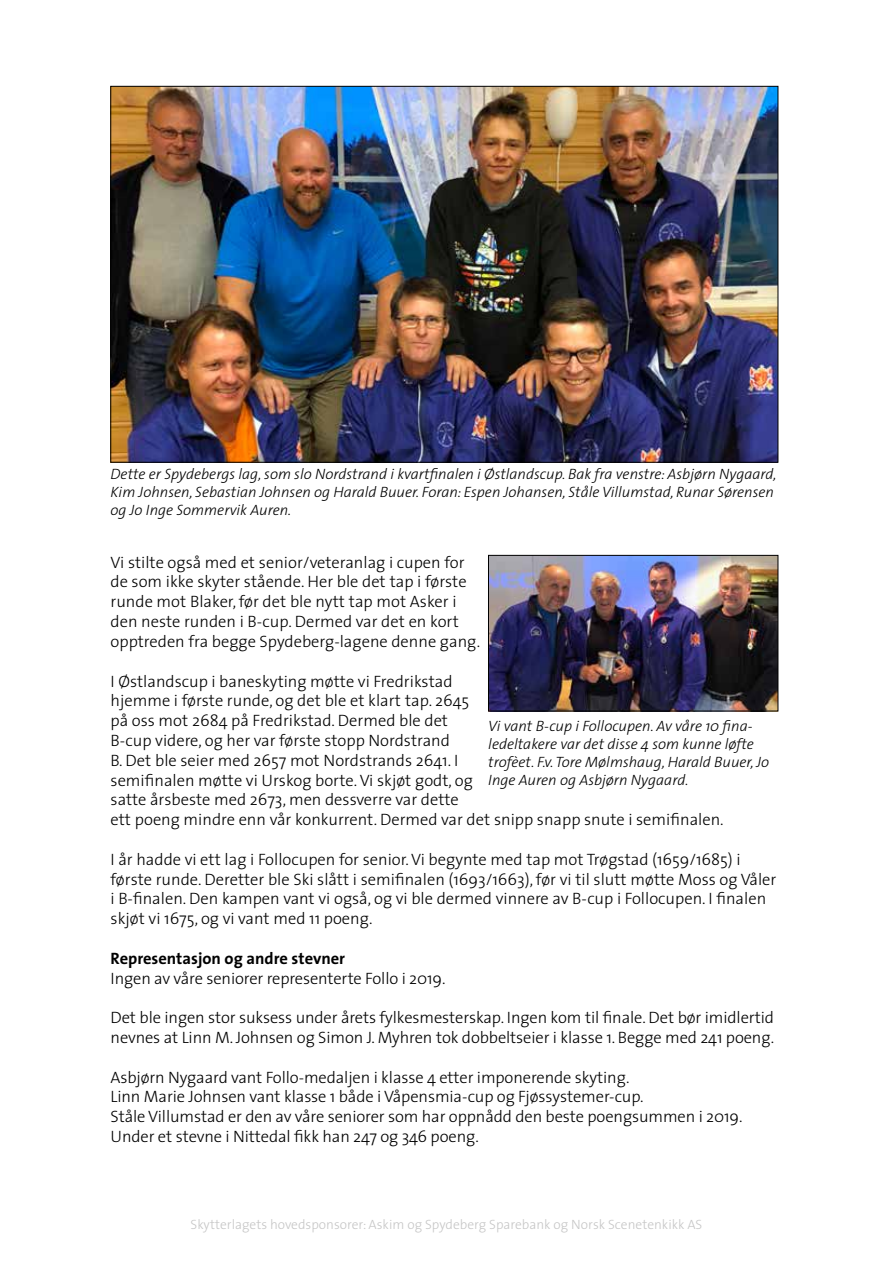
<style>
.page{position:relative;width:893px;height:1263px;background:#fff}
.page>*{position:absolute;margin:0;border:0;box-sizing:border-box;transform-origin:0 0}
.t1{font:300 16.5px/19.8px "The Sans";color:#000}
.t2{font:700 16.5px "The Sans";color:#000}
.t3{font:italic 300 15px/18px "The Sans";color:#000}
.t4{font:300 13.5px "The Sans";color:#c6c6c6}
</style>
<div class="page">
<img style="left:490px;top:557px;width:286px;height:152px">
<div style="left:488px;top:555px;width:290px;height:156px;border:1px solid #000"></div>
<img style="left:113px;top:88px;width:663px;height:372px">
<p class="t3" style="left:111px;top:465px;width:668px">Dette er Spydebergs lag, som slo Nordstrand i kvartfinalen i Østlandscup. Bak fra venstre: Asbjørn Nygaard,<br>Kim Johnsen, Sebastian Johnsen og Harald Buuer. Foran: Espen Johansen, Ståle Villumstad, Runar Sørensen og Jo Inge Sommervik Auren.</p>
<p class="t1" style="left:111px;top:552px;width:371px">Vi stilte også med et senior/veteranlag i cupen for de som ikke skyter stående. Her ble det tap i første runde mot Blaker, før det ble nytt tap mot Asker i den neste runden i B-cup. Dermed var det en kort opptreden fra begge Spydeberg-lagene denne gang.</p>
<p class="t1" style="left:111px;top:670px;width:615px">I Østlandscup i baneskyting møtte vi Fredrikstad<br>hjemme i første runde, og det ble et klart tap. 2645<br>på oss mot 2684 på Fredrikstad. Dermed ble det<br>B-cup videre, og her var første stopp Nordstrand<br>B. Det ble seier med 2657 mot Nordstrands 2641. I<br>semifinalen møtte vi Urskog borte. Vi skjøt godt, og<br>satte årsbeste med 2673, men dessverre var dette<br>ett poeng mindre enn vår konkurrent. Dermed var det snipp snapp snute i semifinalen.</p>
<p class="t1" style="left:111px;top:849px;width:667px">I år hadde vi ett lag i Follocupen for senior. Vi begynte med tap mot Trøgstad (1659/1685) i første runde. Deretter ble Ski slått i semifinalen (1693/1663), før vi til slutt møtte Moss og Våler i B-finalen. Den kampen vant vi også, og vi ble dermed vinnere av B-cup i Follocupen. I finalen skjøt vi 1675, og vi vant med 11 poeng.</p>
<p class="t2" style="left:111px;top:944px;width:236px">Representasjon og andre stevner</p>
<p class="t1" style="left:111px;top:967px;width:336px">Ingen av våre seniorer representerte Follo i 2019.</p>
<p class="t1" style="left:111px;top:1007px;width:665px">Det ble ingen stor suksess under årets fylkesmesterskap. Ingen kom til finale. Det bør imidlertid nevnes at Linn M. Johnsen og Simon J. Myhren tok dobbeltseier i klasse 1. Begge med 241 poeng.</p>
<p class="t1" style="left:111px;top:1066px;width:633px">Asbjørn Nygaard vant Follo-medaljen i klasse 4 etter imponerende skyting.<br>Linn Marie Johnsen vant klasse 1 både i Våpensmia-cup og Fjøssystemer-cup.<br>Ståle Villumstad er den av våre seniorer som har oppnådd den beste poengsummen i 2019.<br>Under et stevne i Nittedal fikk han 247 og 346 poeng.</p>
<p class="t3" style="left:488px;top:716px;width:282px">Vi vant B-cup i Follocupen. Av våre 10 fina&shy;ledeltakere var det disse 4 som kunne løfte trofèet. F.v. Tore Mølmshaug, Harald Buuer, Jo Inge Auren og Asbjørn Nygaard.</p>
<p class="t4" style="left:191px;top:1213px;width:513px">Skytterlagets hovedsponsorer: Askim og Spydeberg Sparebank og Norsk Scenetenkikk AS</p>
</div>
